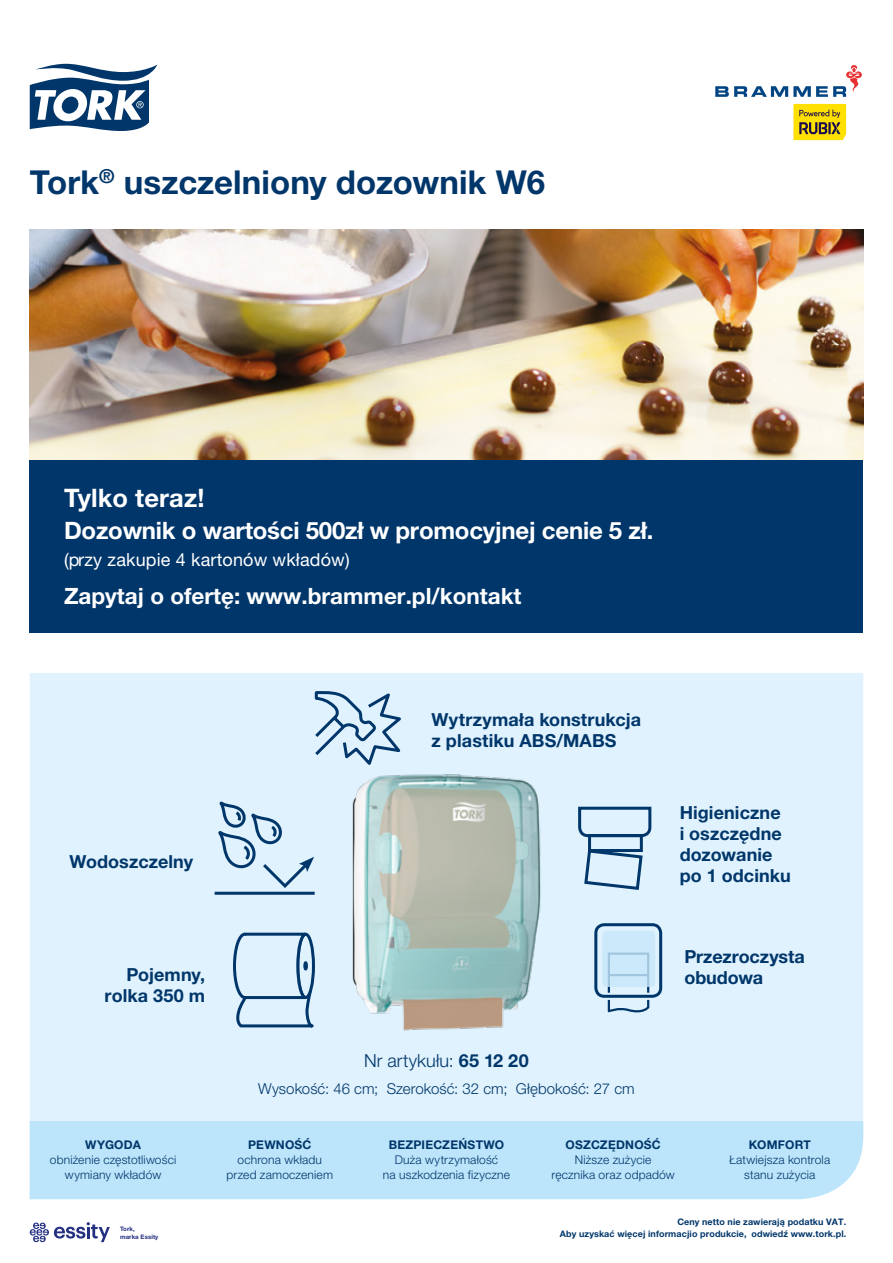
<style>
.page{position:relative;width:893px;height:1263px;background:#fff}
.page>*{position:absolute;margin:0;border:0;box-sizing:border-box;transform-origin:0 0}
.t1{font:700 33px "Helvetica Neue LT Pro";color:#00366a}
.t2{font:700 25.5px "Helvetica Neue LT Pro";letter-spacing:.005em;color:#fff}
.t3{font:700 24px "Helvetica Neue LT Pro";letter-spacing:-.01em;color:#fff}
.t4{font:700 22.5px "Helvetica Neue LT Pro";color:#fff}
.t5{font:700 18px/21px "Helvetica Neue LT Pro";letter-spacing:.005em;color:#00366a}
.t6{font:18px "Helvetica Neue LT Pro";letter-spacing:.01em;color:#fff}
.t7{font:300 18px "Helvetica Neue LT Pro";letter-spacing:.005em;color:#00366a}
.t8{font:300 15px "Helvetica Neue LT Pro";letter-spacing:.005em;color:#00366a}
.t9{font:300 12px/15px "Helvetica Neue LT Pro";letter-spacing:.015em;color:#00366a;text-align:center}
.t10{font:700 12px "Helvetica Neue LT Pro";letter-spacing:.02em;color:#00366a}
.t11{font:700 9px/11.7px "Helvetica Neue LT Pro";letter-spacing:.01em;color:#00366a;text-align:right}
.t12{font:700 6.15px/7.4px "Helvetica Neue LT Pro";letter-spacing:.01em;color:#232f81}
.s1{font-weight:700}
</style>
<div class="page">
<div style="left:30px;top:460px;width:833px;height:173px;background:#00366a"></div>
<div style="left:30px;top:673px;width:833px;height:448px;background:#dff2fd"></div>
<div style="left:30px;top:1121px;width:833px;height:78px;background:#bce4fa"></div>
<svg style="left:30px;top:1222px;width:80px;height:20px"></svg>
<img style="left:30px;top:229px;width:833px;height:231px">
<svg style="left:231px;top:931px;width:70px;height:98px;background:#bfd7e8"></svg>
<hr style="left:215px;top:892px;width:100px;height:3px;background:#00366a">
<svg style="left:216px;top:799px;width:85px;height:91px;background:#c0d8e8"></svg>
<svg style="left:312px;top:687px;width:94px;height:70px;background:#b5cee1"></svg>
<div style="left:588px;top:834px;width:55px;height:18px;border:3px solid #00366a"></div>
<svg style="left:592px;top:848px;width:52px;height:44px;background:#acc7db"></svg>
<svg style="left:592px;top:805px;width:61px;height:34px;background:#b0cade"></svg>
<img style="left:301px;top:757px;width:291px;height:276px">
<div style="left:602px;top:931px;width:53px;height:56px;background:#c8e8fb;border-radius:4px"></div>
<div style="left:594px;top:923px;width:68px;height:75px;border:3px solid #00366a;border-radius:9px"></div>
<svg style="left:607px;top:998px;width:43px;height:16px"></svg>
<svg style="left:30px;top:64px;width:127px;height:67px"></svg>
<svg style="left:793px;top:104px;width:53px;height:36px;background:#d3b812"></svg>
<svg style="left:715px;top:65px;width:147px;height:32px"></svg>
<h1 class="t1" style="left:30px;top:161px;width:517px">Tork<sup>®</sup> uszczelniony dozownik W6</h1>
<h2 class="t2" style="left:64px;top:482px;width:142px">Tylko teraz!</h2>
<h3 class="t3" style="left:64px;top:516px;width:591px">Dozownik o wartości 500zł w promocyjnej cenie 5 zł.</h3>
<h3 class="t6" style="left:64px;top:548px;width:287px">(przy zakupie 4 kartonów wkładów)</h3>
<h3 class="t4" style="left:64px;top:581px;width:459px">Zapytaj o ofertę: www.brammer.pl/kontakt</h3>
<h3 class="t5" style="left:70px;top:850px;width:125px">Wodoszczelny</h3>
<h3 class="t5" style="left:432px;top:708px;width:211px">Wytrzymała konstrukcja z plastiku ABS/MABS</h3>
<h3 class="t5" style="left:680px;top:802px;width:113px">Higieniczne<br>i oszczędne dozowanie po 1 odcinku</h3>
<h3 class="t5" style="left:105px;top:964px;width:102px;text-align:right">Pojemny, rolka 350 m</h3>
<p class="t10" style="left:85px;top:1137px;width:57px">WYGODA</p>
<p class="t9" style="left:50px;top:1152px;width:128px">obniżenie częstotliwości wymiany wkładów</p>
<p class="t12" style="left:120px;top:1225px;width:40px">Tork,<br>marka Essity</p>
<h3 class="t5" style="left:684px;top:945px;width:122px">Przezroczysta obudowa</h3>
<h3 class="t7" style="left:364px;top:1049px;width:166px">Nr artykułu: <span class="s1">65 12 20</span></h3>
<p class="t8" style="left:258px;top:1079px;width:378px">Wysokość: 46 cm; Szerokość: 32 cm; Głębokość: 27 cm</p>
<p class="t10" style="left:248px;top:1137px;width:65px">PEWNOŚĆ</p>
<p class="t9" style="left:227px;top:1152px;width:108px">ochrona wkładu przed zamoczeniem</p>
<p class="t10" style="left:389px;top:1137px;width:117px">BEZPIECZEŃSTWO</p>
<p class="t9" style="left:383px;top:1152px;width:129px">Duża wytrzymałość<br>na uszkodzenia fizyczne</p>
<p class="t10" style="left:566px;top:1137px;width:97px">OSZCZĘDNOŚĆ</p>
<p class="t9" style="left:551px;top:1152px;width:125px">Niższe zużycie<br>ręcznika oraz odpadów</p>
<p class="t10" style="left:749px;top:1137px;width:63px">KOMFORT</p>
<p class="t9" style="left:729px;top:1152px;width:102px">Łatwiejsza kontrola stanu zużycia</p>
<p class="t11" style="left:560px;top:1215px;width:288px">Ceny netto nie zawierają podatku VAT.<br>Aby uzyskać więcej informacjio produkcie, odwiedź www.tork.pl.</p>
</div>
